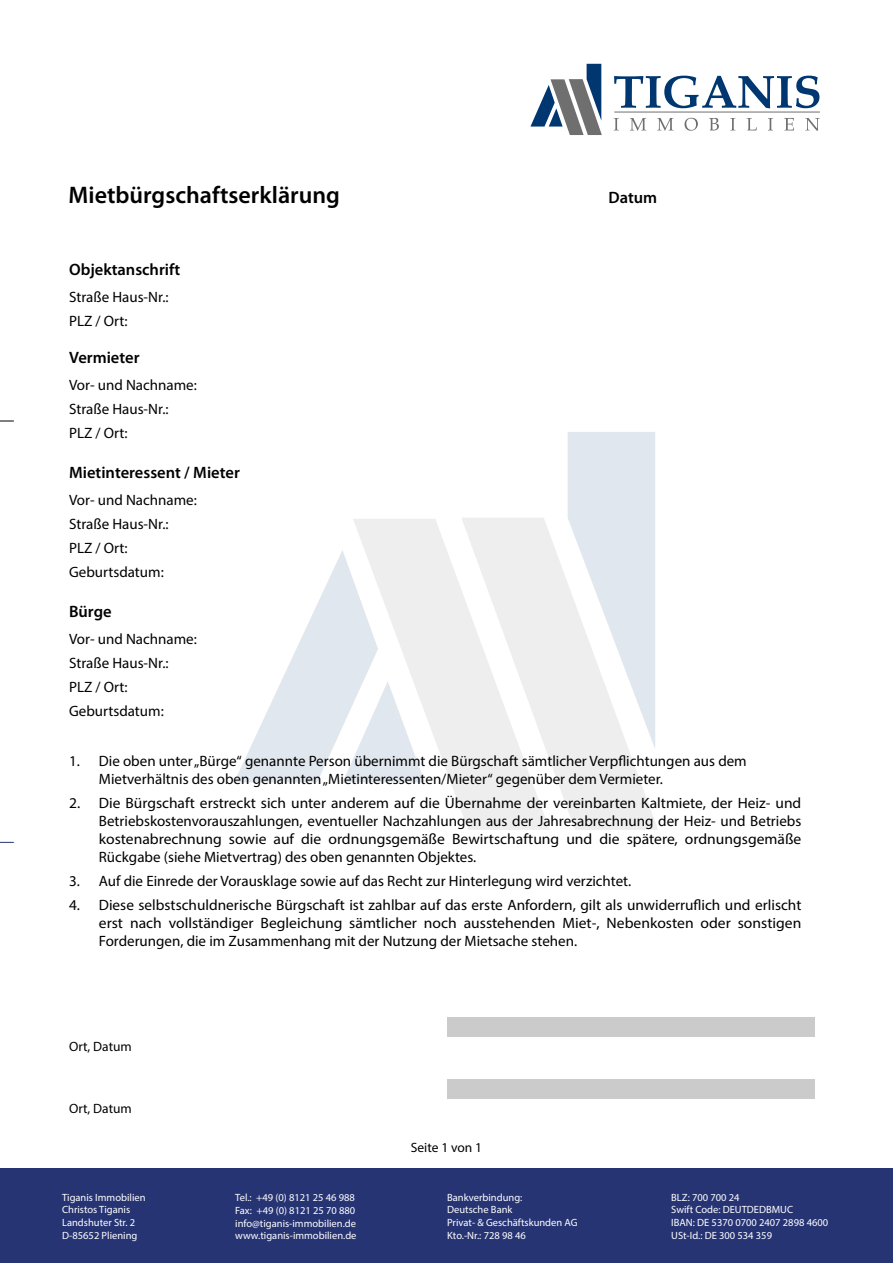
<style>
.page{position:relative;width:893px;height:1263px;background:#fff}
.page>*{position:absolute;margin:0;border:0;box-sizing:border-box;transform-origin:0 0}
.t1{font:600 24px "Myriad Pro";color:#000}
.t2{font:600 16.5px "Myriad Pro";color:#000}
.t3{font:15px/24px "Myriad Pro";color:#000}
.t4{font:13.5px "Myriad Pro";color:#000}
.t5{font:10.5px/12.6px "Myriad Pro";color:#fff}
</style>
<div class="page">
<svg style="left:614px;top:76px;width:205px;height:32px"></svg>
<svg style="left:614px;top:118px;width:5px;height:12px"></svg>
<svg style="left:630px;top:118px;width:16px;height:13px"></svg>
<svg style="left:657px;top:118px;width:16px;height:13px"></svg>
<svg style="left:684px;top:118px;width:14px;height:13px"></svg>
<svg style="left:709px;top:118px;width:10px;height:12px"></svg>
<svg style="left:730px;top:118px;width:5px;height:12px"></svg>
<svg style="left:747px;top:118px;width:10px;height:13px"></svg>
<svg style="left:768px;top:118px;width:5px;height:12px"></svg>
<svg style="left:784px;top:118px;width:10px;height:13px"></svg>
<svg style="left:805px;top:118px;width:15px;height:13px"></svg>
<svg style="left:530px;top:64px;width:72px;height:71px"></svg>
<hr style="left:614px;top:112px;width:206px;height:1px;background:#706f6f">
<svg style="left:0;top:421px;width:14px;height:1px"></svg>
<svg style="left:0;top:842px;width:14px;height:1px"></svg>
<div style="left:0;top:1168px;width:893px;height:95px;background:#273474"></div>
<svg style="left:462px;top:518px;width:196px;height:312px;fill:#eee"></svg>
<svg style="left:568px;top:432px;width:87px;height:317px"></svg>
<svg style="left:353px;top:519px;width:197px;height:311px;fill:#eee"></svg>
<svg style="left:234px;top:550px;width:191px;height:232px"></svg>
<div style="left:448px;top:1079px;width:367px;height:19px;background:#c6c6c6"></div>
<div style="left:448px;top:1017px;width:367px;height:20px;background:#c6c6c6"></div>
<h1 class="t1" style="left:69px;top:179px;width:273px">Mietbürgschaftserklärung</h1>
<p class="t2" style="left:609px;top:187px;width:50px">Datum</p>
<p class="t2" style="left:69px;top:259px;width:113px">Objektanschrift</p>
<p class="t3" style="left:69px;top:285px;width:101px">Straße Haus-Nr.:<br>PLZ / Ort:</p>
<p class="t2" style="left:69px;top:347px;width:72px">Vermieter</p>
<p class="t3" style="left:69px;top:373px;width:129px">Vor- und Nachname:<br>Straße Haus-Nr.:<br>PLZ / Ort:</p>
<p class="t2" style="left:69px;top:462px;width:172px">Mietinteressent / Mieter</p>
<p class="t3" style="left:69px;top:488px;width:129px">Vor- und Nachname:<br>Straße Haus-Nr.:<br>PLZ / Ort:<br>Geburtsdatum:</p>
<p class="t2" style="left:69px;top:601px;width:44px">Bürge</p>
<p class="t3" style="left:69px;top:627px;width:129px">Vor- und Nachname:<br>Straße Haus-Nr.:<br>PLZ / Ort:<br>Geburtsdatum:</p>
<p class="t3" style="left:99px;top:752px;width:649px;line-height:18px;text-indent:-30px">1. Die oben unter „Bürge“ genannte Person übernimmt die Bürgschaft sämtlicher Verpflichtungen aus dem<br>Mietverhältnis des oben genannten „Mietinteressenten/Mieter“ gegenüber dem Vermieter.</p>
<p class="t3" style="left:99px;top:794px;width:704px;line-height:18px;text-align:justify;text-indent:-30px">2. Die Bürgschaft erstreckt sich unter anderem auf die Übernahme der vereinbarten Kaltmiete, der Heiz- und Betriebskostenvorauszahlungen, eventueller Nachzahlungen aus der Jahresabrechnung der Heiz- und Betriebs kostenabrechnung sowie auf die ordnungsgemäße Bewirtschaftung und die spätere, ordnungsgemäße Rückgabe (siehe Mietvertrag) des oben genannten Objektes.</p>
<p class="t3" style="left:69px;top:869px;width:564px">3. Auf die Einrede der Vorausklage sowie auf das Recht zur Hinterlegung wird verzichtet.</p>
<p class="t3" style="left:99px;top:896px;width:704px;line-height:18px;text-align:justify;text-indent:-30px">4. Diese selbstschuldnerische Bürgschaft ist zahlbar auf das erste Anfordern, gilt als unwiderruflich und erlischt erst nach vollständiger Begleichung sämtlicher noch ausstehenden Miet-, Nebenkosten oder sonstigen Forderungen, die im Zusammenhang mit der Nutzung der Mietsache stehen.</p>
<p class="t4" style="left:69px;top:1038px;width:64px">Ort, Datum</p>
<p class="t4" style="left:69px;top:1100px;width:64px">Ort, Datum</p>
<p class="t4" style="left:411px;top:1139px;width:73px">Seite 1 von 1</p>
<p class="t5" style="left:62px;top:1191px;width:85px">Tiganis Immobilien<br>Christos Tiganis<br>Landshuter Str. 2<br>D-85652 Pliening</p>
<p class="t5" style="left:235px;top:1190px;width:123px">Tel.: +49 (0) 8121 25 46 988<br>Fax: +49 (0) 8121 25 70 880 info@tiganis-immobilien.de www.tiganis-immobilien.de</p>
<p class="t5" style="left:447px;top:1191px;width:132px">Bankverbindung:<br>Deutsche Bank<br>Privat- &amp; Geschäftskunden AG<br>Kto.-Nr.: 728 98 46</p>
<p class="t5" style="left:671px;top:1191px;width:158px">BLZ: 700 700 24<br>Swift Code: DEUTDEDBMUC<br>IBAN: DE 5370 0700 2407 2898 4600<br>USt-Id.: DE 300 534 359</p>
</div>
